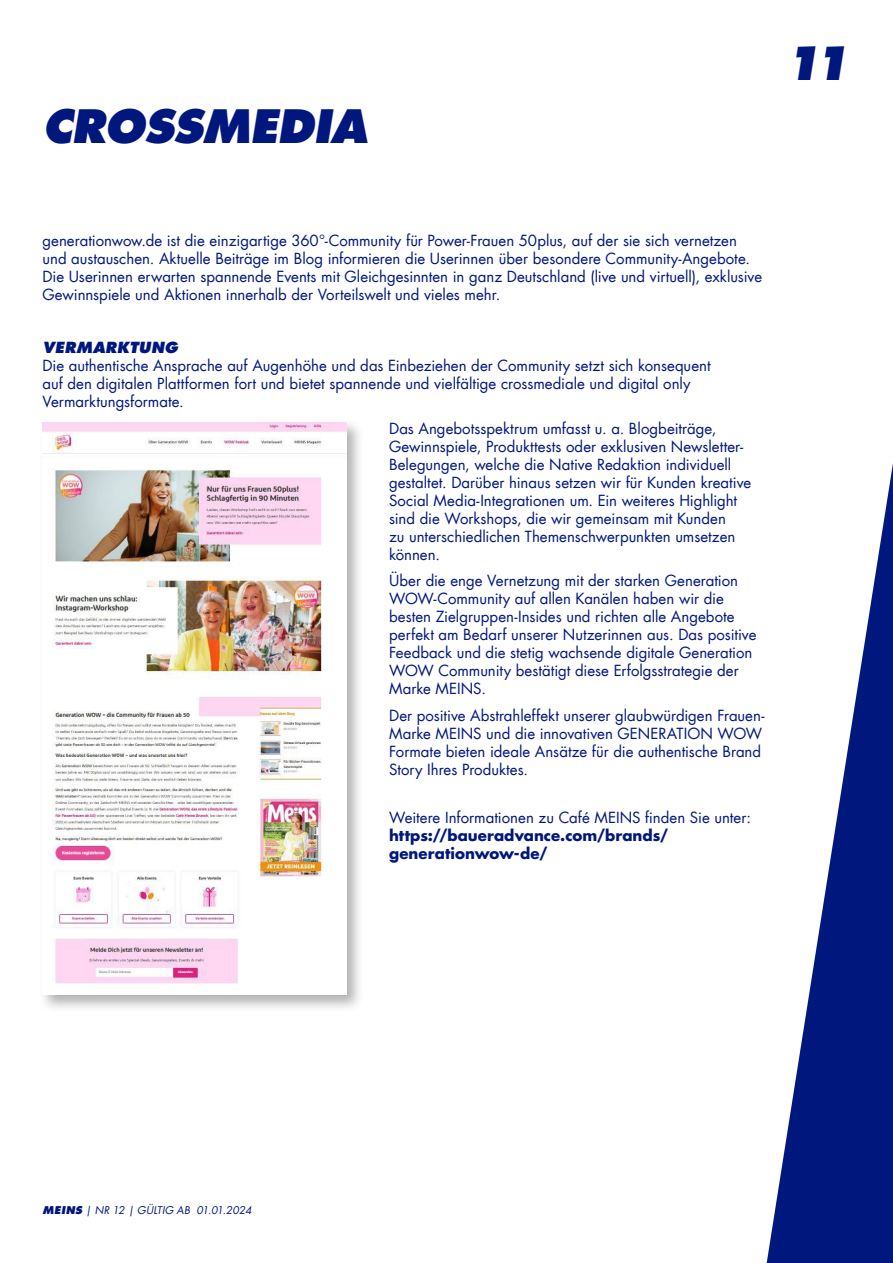
<style>
.page{position:relative;width:893px;height:1263px;background:#fff}
.page>*{position:absolute;margin:0;border:0;box-sizing:border-box;transform-origin:0 0}
.t1{font:italic 800 45px "Futura Com";letter-spacing:-.02em;color:#00177d}
.t2{font:15px/18px "Futura Com";color:#00177d}
.t3{font:700 15px/18px "Futura Com";letter-spacing:.005em;color:#00177d}
.t4{font:italic 800 15px "Futura Com";letter-spacing:.02em;color:#00177d}
.t5{font:italic 10.5px "Futura Com";color:#00177d}
.s1{font-weight:800}
</style>
<div class="page">
<svg style="left:767px;top:463px;width:126px;height:800px"></svg>
<div style="left:38px;top:419px;width:326px;height:593px;background:#231f20;opacity:.35"></div>
<img style="left:43px;top:423px;width:304px;height:572px">
<h1 class="t1" style="left:43px;top:96px;width:327px">CROSSMEDIA</h1>
<h1 class="t1" style="left:785px;top:32px;width:67px">11</h1>
<p class="t2" style="left:43px;top:232px;width:721px">generationwow.de ist die einzigartige 360°-Community für Power-Frauen 50plus, auf der sie sich vernetzen und austauschen. Aktuelle Beiträge im Blog informieren die Userinnen über besondere Community-Angebote.<br>Die Userinnen erwarten spannende Events mit Gleichgesinnten in ganz Deutschland (live und virtuell), exklusive Gewinnspiele und Aktionen innerhalb der Vorteilswelt und vieles mehr.</p>
<p class="t4" style="left:43px;top:337px;width:137px">VERMARKTUNG</p>
<p class="t2" style="left:43px;top:357px;width:670px">Die authentische Ansprache auf Augenhöhe und das Einbeziehen der Community setzt sich konsequent auf den digitalen Plattformen fort und bietet spannende und vielfältige crossmediale und digital only<br>Vermarktungsformate.</p>
<p class="t2" style="left:389px;top:419px;width:364px">Das Angebotsspektrum umfasst u. a. Blogbeiträge, Gewinnspiele, Produkttests oder exklusiven Newsletter-Belegungen, welche die Native Redaktion individuell gestaltet. Darüber hinaus setzen wir für Kunden kreative Social Media-Integrationen um. Ein weiteres Highlight sind die Workshops, die wir gemeinsam mit Kunden<br>zu unterschiedlichen Themenschwerpunkten umsetzen können.</p>
<p class="t2" style="left:389px;top:572px;width:369px">Über die enge Vernetzung mit der starken Generation WOW-Community auf allen Kanälen haben wir die besten Zielgruppen-Insides und richten alle Angebote perfekt am Bedarf unserer Nutzerinnen aus. Das positive Feedback und die stetig wachsende digitale Generation WOW Community bestätigt diese Erfolgsstrategie der Marke MEINS.</p>
<p class="t2" style="left:389px;top:706px;width:377px">Der positive Abstrahleffekt unserer glaubwürdigen Frauen-Marke MEINS und die innovativen GENERATION WOW Formate bieten ideale Ansätze für die authentische Brand Story Ihres Produktes.</p>
<p class="t2" style="left:389px;top:808px;width:363px">Weitere Informationen zu Café MEINS finden Sie unter:</p>
<p class="t3" style="left:389px;top:825px;width:281px">https://baueradvance.com/brands/ generationwow-de/</p>
<p class="t5" style="left:43px;top:1203px;width:211px"><span class="s1">MEINS</span> | NR 12 | GÜLTIG AB 01.01.2024</p>
</div>
